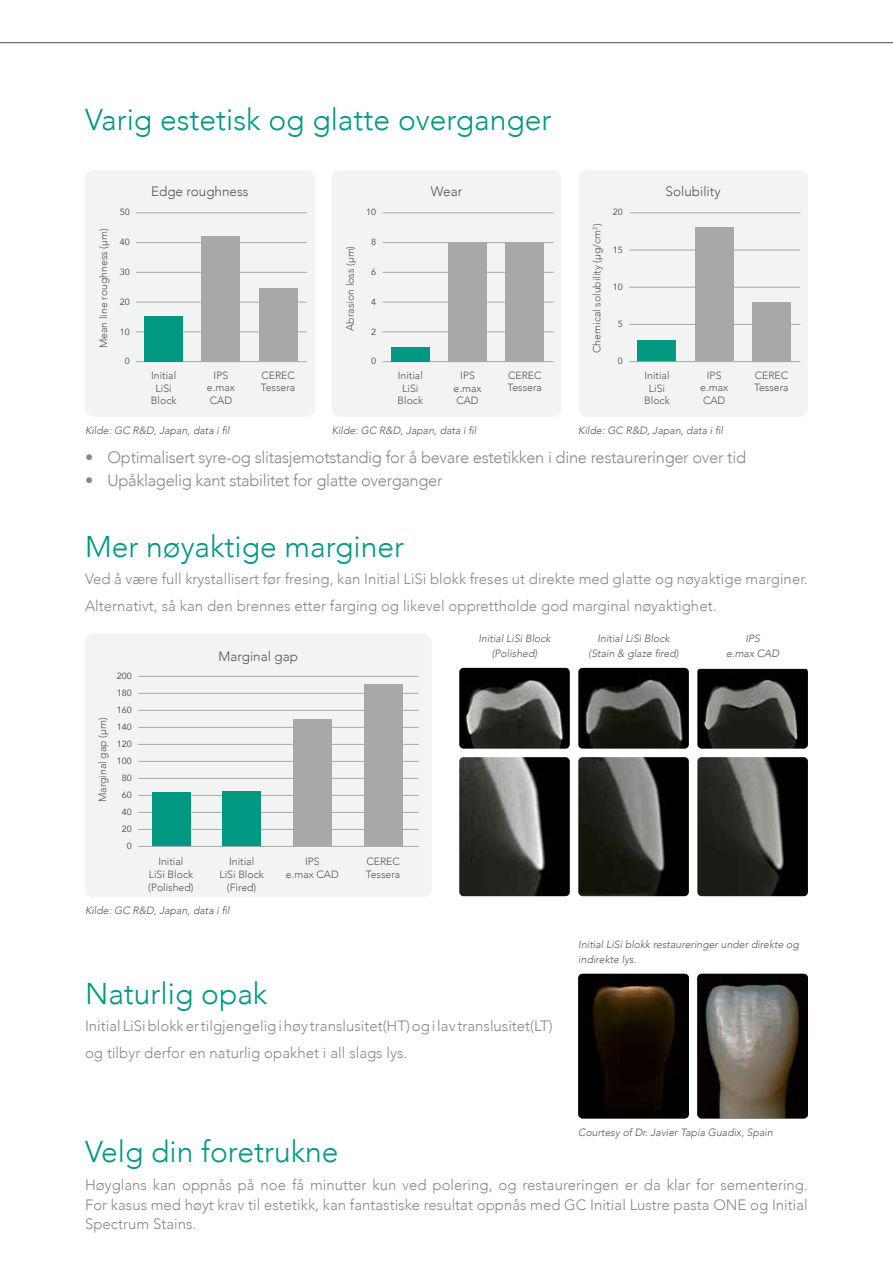
<style>
.page{position:relative;width:893px;height:1263px;background:#fff}
.page>*{position:absolute;margin:0;border:0;box-sizing:border-box;transform-origin:0 0}
.t1{font:300 30px "Avenir";color:#009880}
.t2{font:300 16.5px "Avenir";letter-spacing:-.02em;color:#878988}
.t3{font:300 15px/27px "Avenir";color:#878988}
.t4{font:300 13.5px "Avenir";color:#555756}
.t5{font:italic 300 10.5px/15px "Avenir";color:#555756;text-align:center}
.t6{font:300 10.5px/12.8px "Avenir";color:#555756;text-align:center}
.t7{font:9px/17px "Avenir";color:#555756;text-align:right}
</style>
<div class="page">
<hr style="left:0;top:42px;width:893px;height:1px;background:#474847">
<img style="left:578px;top:974px;width:111px;height:144px">
<img style="left:697px;top:974px;width:111px;height:144px">
<img style="left:578px;top:668px;width:111px;height:81px">
<img style="left:459px;top:668px;width:111px;height:81px">
<img style="left:578px;top:757px;width:111px;height:139px">
<img style="left:459px;top:757px;width:111px;height:139px">
<img style="left:697px;top:669px;width:111px;height:80px">
<img style="left:697px;top:757px;width:111px;height:139px">
<div style="left:332px;top:170px;width:229px;height:247px;background:#f2f3f3;border-radius:9px"></div>
<hr style="left:383px;top:213px;width:170px;height:1px;background:#a7a9a9">
<hr style="left:383px;top:242px;width:170px;height:1px;background:#a7a9a9">
<hr style="left:383px;top:272px;width:170px;height:1px;background:#a7a9a9">
<hr style="left:383px;top:302px;width:170px;height:1px;background:#a7a9a9">
<hr style="left:383px;top:332px;width:170px;height:1px;background:#a7a9a9">
<hr style="left:383px;top:361px;width:170px;height:1px;background:#a7a9a9">
<div style="left:448px;top:242px;width:39px;height:119px;background:#a7a9a9"></div>
<div style="left:506px;top:242px;width:38px;height:119px;background:#a7a9a9"></div>
<div style="left:391px;top:347px;width:38px;height:14px;background:#009880"></div>
<div style="left:85px;top:634px;width:347px;height:263px;background:#f2f3f3;border-radius:9px"></div>
<hr style="left:138px;top:710px;width:281px;height:1px;background:#a7a9a9">
<hr style="left:138px;top:676px;width:281px;height:1px;background:#a7a9a9">
<hr style="left:138px;top:693px;width:281px;height:1px;background:#a7a9a9">
<hr style="left:138px;top:727px;width:281px;height:1px;background:#a7a9a9">
<hr style="left:138px;top:744px;width:281px;height:1px;background:#a7a9a9">
<hr style="left:138px;top:761px;width:281px;height:1px;background:#a7a9a9">
<hr style="left:138px;top:778px;width:281px;height:1px;background:#a7a9a9">
<hr style="left:138px;top:795px;width:281px;height:1px;background:#a7a9a9">
<hr style="left:138px;top:812px;width:281px;height:1px;background:#a7a9a9">
<hr style="left:138px;top:829px;width:281px;height:1px;background:#a7a9a9">
<div style="left:223px;top:791px;width:38px;height:55px;background:#009880"></div>
<div style="left:293px;top:719px;width:39px;height:127px;background:#a7a9a9"></div>
<div style="left:364px;top:684px;width:38px;height:162px;background:#a7a9a9"></div>
<div style="left:152px;top:792px;width:38px;height:54px;background:#009880"></div>
<hr style="left:138px;top:846px;width:281px;height:1px;background:#a7a9a9">
<div style="left:85px;top:170px;width:230px;height:247px;background:#f2f3f3;border-radius:9px"></div>
<div style="left:578px;top:170px;width:230px;height:247px;background:#f2f3f3;border-radius:9px"></div>
<hr style="left:136px;top:213px;width:171px;height:1px;background:#a7a9a9">
<hr style="left:136px;top:242px;width:171px;height:1px;background:#a7a9a9">
<hr style="left:629px;top:213px;width:171px;height:1px;background:#a7a9a9">
<hr style="left:136px;top:272px;width:171px;height:1px;background:#a7a9a9">
<hr style="left:629px;top:250px;width:171px;height:1px;background:#a7a9a9">
<hr style="left:136px;top:302px;width:171px;height:1px;background:#a7a9a9">
<hr style="left:629px;top:287px;width:171px;height:1px;background:#a7a9a9">
<hr style="left:136px;top:332px;width:171px;height:1px;background:#a7a9a9">
<hr style="left:629px;top:324px;width:171px;height:1px;background:#a7a9a9">
<hr style="left:136px;top:361px;width:171px;height:1px;background:#a7a9a9">
<div style="left:202px;top:236px;width:38px;height:125px;background:#a7a9a9"></div>
<div style="left:695px;top:227px;width:38px;height:134px;background:#a7a9a9"></div>
<div style="left:259px;top:288px;width:38px;height:73px;background:#a7a9a9"></div>
<div style="left:752px;top:302px;width:39px;height:59px;background:#a7a9a9"></div>
<div style="left:145px;top:316px;width:38px;height:45px;background:#009880"></div>
<div style="left:638px;top:340px;width:38px;height:21px;background:#009880"></div>
<hr style="left:629px;top:361px;width:171px;height:1px;background:#a7a9a9">
<h1 class="t1" style="left:85px;top:102px;width:468px">Varig estetisk og glatte overganger</h1>
<p class="t6" style="left:97px;top:348px;width:121px;rotate:-90deg">Mean line roughness (µm)</p>
<p class="t7" style="left:120px;top:204px;width:12px">50</p>
<p class="t7" style="left:120px;top:233px;width:12px">40</p>
<p class="t7" style="left:120px;top:263px;width:12px">30</p>
<p class="t7" style="left:120px;top:293px;width:12px">20</p>
<p class="t7" style="left:120px;top:323px;width:12px">10</p>
<p class="t7" style="left:125px;top:352px;width:7px">0</p>
<p class="t4" style="left:151px;top:183px;width:99px">Edge roughness</p>
<p class="t4" style="left:431px;top:183px;width:33px">Wear</p>
<p class="t4" style="left:666px;top:183px;width:56px">Solubility</p>
<p class="t6" style="left:344px;top:331px;width:87px;rotate:-90deg">Abrasion loss (µm)</p>
<p class="t7" style="left:366px;top:204px;width:12px">10</p>
<p class="t7" style="left:371px;top:233px;width:7px">8</p>
<p class="t7" style="left:371px;top:263px;width:7px">6</p>
<p class="t7" style="left:371px;top:293px;width:7px">4</p>
<p class="t7" style="left:371px;top:323px;width:7px">2</p>
<p class="t7" style="left:371px;top:352px;width:7px">0</p>
<p class="t6" style="left:590px;top:353px;width:131px;rotate:-90deg">Chemical solubility (µg/cm<sup>2</sup>)</p>
<p class="t7" style="left:613px;top:204px;width:12px">20</p>
<p class="t7" style="left:613px;top:241px;width:12px">15</p>
<p class="t7" style="left:613px;top:278px;width:12px">10</p>
<p class="t7" style="left:618px;top:315px;width:7px">5</p>
<p class="t7" style="left:618px;top:352px;width:7px">0</p>
<p class="t6" style="left:151px;top:369px;width:27px">Initial<br>LiSi<br>Block</p>
<p class="t6" style="left:644px;top:369px;width:27px">Initial<br>LiSi<br>Block</p>
<p class="t6" style="left:398px;top:369px;width:27px">Initial<br>LiSi<br>Block</p>
<p class="t6" style="left:454px;top:369px;width:30px">IPS e.max<br>CAD</p>
<p class="t6" style="left:508px;top:369px;width:36px;text-align:left">CEREC<br>Tessera</p>
<p class="t6" style="left:261px;top:369px;width:36px;text-align:left">CEREC<br>Tessera</p>
<p class="t6" style="left:754px;top:369px;width:36px;text-align:left">CEREC<br>Tessera</p>
<p class="t6" style="left:207px;top:369px;width:30px">IPS e.max<br>CAD</p>
<p class="t6" style="left:700px;top:369px;width:30px">IPS e.max<br>CAD</p>
<p class="t5" style="left:85px;top:423px;width:146px">Kilde: GC R&amp;D, Japan, data i fil</p>
<p class="t5" style="left:332px;top:423px;width:146px">Kilde: GC R&amp;D, Japan, data i fil</p>
<p class="t5" style="left:578px;top:423px;width:146px">Kilde: GC R&amp;D, Japan, data i fil</p>
<p class="t2" style="left:85px;top:448px;width:662px">• Optimalisert syre-og slitasjemotstandig for å bevare estetikken i dine restaureringer over tid</p>
<p class="t2" style="left:85px;top:470px;width:359px">• Upåklagelig kant stabilitet for glatte overganger</p>
<h1 class="t1" style="left:85px;top:529px;width:321px">Mer nøyaktige marginer</h1>
<p class="t3" style="left:85px;top:566px;width:724px">Ved å være full krystallisert før fresing, kan Initial LiSi blokk freses ut direkte med glatte og nøyaktige marginer.<br>Alternativt, så kan den brennes etter farging og likevel opprettholde god marginal nøyaktighet.</p>
<p class="t6" style="left:96px;top:802px;width:86px;rotate:-90deg">Marginal gap (µm)</p>
<p class="t7" style="left:117px;top:667px;width:17px">200<br>180<br>160<br>140<br>120<br>100<br>80<br>60<br>40<br>20<br>0</p>
<p class="t4" style="left:219px;top:648px;width:81px">Marginal gap</p>
<p class="t6" style="left:148px;top:855px;width:47px">Initial<br>LiSi Block (Polished)</p>
<p class="t6" style="left:219px;top:855px;width:46px">Initial<br>LiSi Block (Fired)</p>
<p class="t6" style="left:286px;top:855px;width:55px">IPS<br>e.max CAD</p>
<p class="t6" style="left:366px;top:855px;width:36px;text-align:left">CEREC<br>Tessera</p>
<p class="t5" style="left:85px;top:903px;width:146px">Kilde: GC R&amp;D, Japan, data i fil</p>
<p class="t5" style="left:478px;top:631px;width:74px">Initial LiSi Block (Polished)</p>
<p class="t5" style="left:589px;top:631px;width:91px">Initial LiSi Block (Stain &amp; glaze fired)</p>
<p class="t5" style="left:726px;top:631px;width:55px">IPS<br>e.max CAD</p>
<p class="t5" style="left:578px;top:937px;width:222px;text-align:left">Initial LiSi blokk restaureringer under direkte og indirekte lys.</p>
<h1 class="t1" style="left:85px;top:976px;width:184px">Naturlig opak</h1>
<p class="t3" style="left:85px;top:1012px;width:469px">Initial LiSi blokk er tilgjengelig i høy translusitet(HT) og i lav translusitet(LT) og tilbyr derfor en naturlig opakhet i all slags lys.</p>
<p class="t5" style="left:578px;top:1125px;width:196px">Courtesy of Dr. Javier Tapia Guadix, Spain</p>
<h1 class="t1" style="left:85px;top:1134px;width:255px">Velg din foretrukne</h1>
<p class="t3" style="left:85px;top:1175px;width:724px;line-height:19.5px;text-align:justify">Høyglans kan oppnås på noe få minutter kun ved polering, og restaureringen er da klar for sementering.<br>For kasus med høyt krav til estetikk, kan fantastiske resultat oppnås med GC Initial Lustre pasta ONE og Initial Spectrum Stains.</p>
</div>
